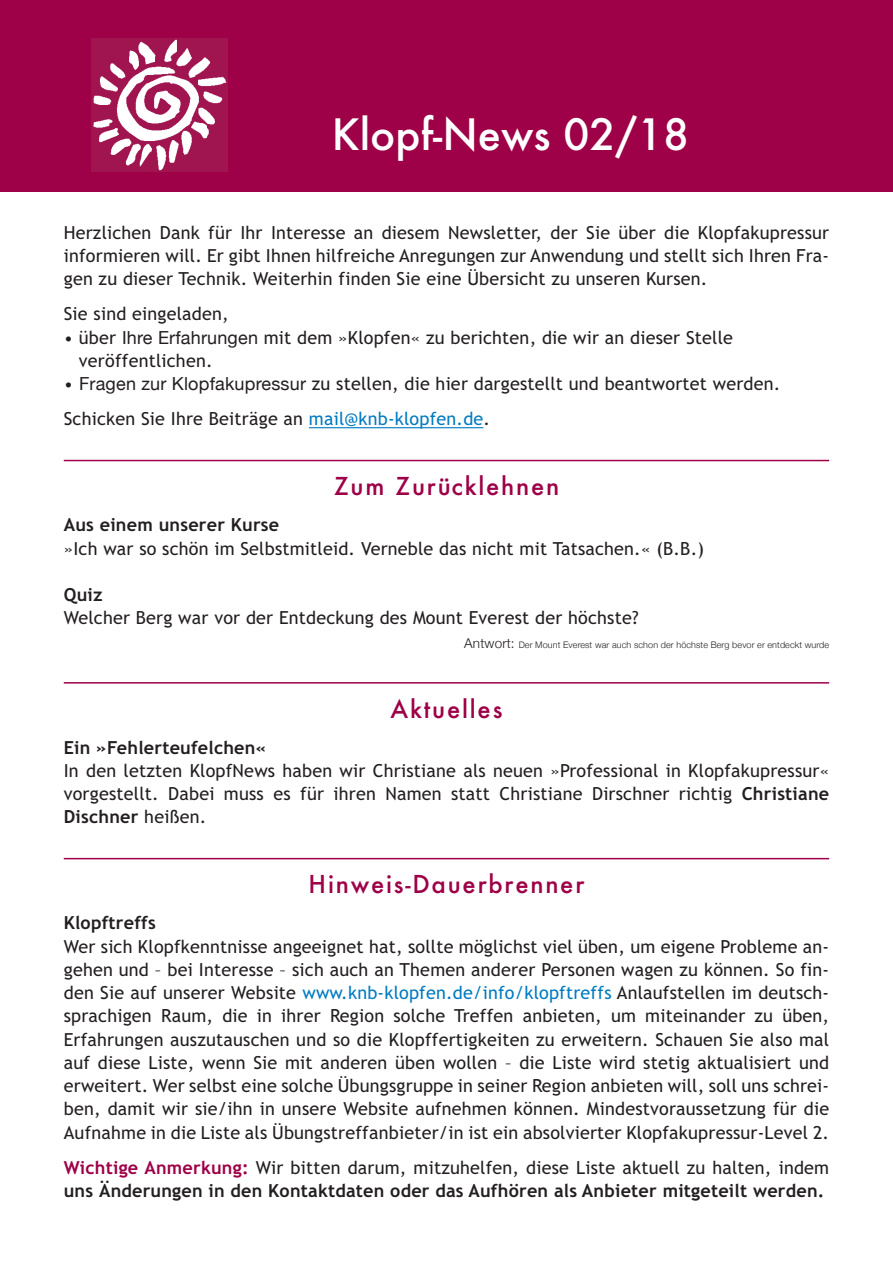
<style>
.page{position:relative;width:893px;height:1263px;background:#fff}
.page>*{position:absolute;margin:0;border:0;box-sizing:border-box;transform-origin:0 0}
.t1{font:500 42px "Futura";color:#fff}
.t2{font:500 24px "Futura";letter-spacing:.075em;color:#9e0147}
.t3{font:18px/23.2px "Trebuchet MS";letter-spacing:.01em;color:#231f20;text-align:justify}
.t4{font:700 18px/23.2px "Trebuchet MS";letter-spacing:.01em;color:#231f20}
.t5{font:300 9px "Helvetica Neue";letter-spacing:.01em;color:#231f20}
.s1{font-family:"Helvetica Neue"}
.s2{color:#007bc2}
.s3{font-size:13.5px}
.s4{font-weight:700}
.s5{color:#9e0147}
.s6{font-weight:400}
</style>
<div class="page">
<div style="left:0;top:0;width:893px;height:191px;background:#9e0147"></div>
<img style="left:91px;top:38px;width:136px;height:133px">
<hr style="left:309px;top:427px;width:174px;height:1px;background:#007bc2">
<hr style="left:64px;top:460px;width:765px;height:1px;background:#9e0147">
<hr style="left:64px;top:682px;width:765px;height:2px;background:#9e0147">
<hr style="left:64px;top:858px;width:765px;height:1px;background:#9e0147">
<h1 class="t1" style="left:332px;top:111px;width:359px">Klopf-News 02/18</h1>
<p class="t3" style="left:64px;top:221px;width:767px">Herzlichen Dank für Ihr Interesse an diesem Newsletter, der Sie über die Klopfakupressur informieren will. Er gibt Ihnen hilfreiche Anregungen zur Anwendung und stellt sich Ihren Fra&shy;gen zu dieser Technik. Weiterhin finden Sie eine Übersicht zu unseren Kursen.</p>
<p class="t3" style="left:64px;top:302px;width:167px">Sie sind eingeladen,</p>
<p class="t3" style="left:79px;top:326px;width:656px;text-indent:-15px">• über <span class="s1">Ihre Erfahrungen</span> mit dem »Klopfen« zu berichten, die wir an dieser Stelle veröffentlichen.</p>
<p class="t3" style="left:64px;top:366px;width:718px;line-height:35.2px">• <span class="s1">Fragen zur Klopfakupressur</span> zu stellen, die hier dargestellt und beantwortet werden.<br>Schicken Sie Ihre Beiträge an <span class="s2">mail@knb-klopfen.de</span>.</p>
<h2 class="t2" style="left:334px;top:473px;width:227px">Zum Zurücklehnen</h2>
<p class="t4" style="left:64px;top:513px;width:217px">Aus einem unserer Kurse</p>
<p class="t3" style="left:64px;top:537px;width:642px">»Ich war so schön im Selbstmitleid. Verneble das nicht mit Tatsachen.« (B.B.)</p>
<p class="t4" style="left:64px;top:583px;width:40px">Quiz</p>
<p class="t3" style="left:64px;top:606px;width:576px">Welcher Berg war vor der Entdeckung des Mount Everest der höchste?</p>
<p class="t5" style="left:464px;top:639px;width:366px"><span class="s3">Antwort:</span> Der Mount Everest war auch schon der höchste Berg bevor er entdeckt wurde</p>
<h2 class="t2" style="left:391px;top:695px;width:113px">Aktuelles</h2>
<p class="t4" style="left:64px;top:736px;width:204px">Ein »Fehlerteufelchen«</p>
<p class="t3" style="left:64px;top:759px;width:767px">In den letzten KlopfNews haben wir Christiane als neuen »Professional in Klopfakupressur« vorgestellt. Dabei muss es für ihren Namen statt Christiane Dirschner richtig <span class="s4">Christiane Dischner</span> heißen.</p>
<h2 class="t2" style="left:309px;top:871px;width:277px">Hinweis-Dauerbrenner</h2>
<p class="t4" style="left:64px;top:911px;width:94px">Klopftreffs</p>
<p class="t3" style="left:64px;top:935px;width:767px">Wer sich Klopfkenntnisse angeeignet hat, sollte möglichst viel üben, um eigene Probleme an&shy;gehen und – bei Interesse – sich auch an Themen anderer Personen wagen zu können. So fin&shy;den Sie auf unserer Website <span class="s2">www.knb-klopfen.de/info/klopftreffs</span> Anlaufstellen im deutsch&shy;sprachigen Raum, die in ihrer Region solche Treffen anbieten, um miteinander zu üben, Erfahrungen auszutauschen und so die Klopffertigkeiten zu erweitern. Schauen Sie also mal auf diese Liste, wenn Sie mit anderen üben wollen – die Liste wird stetig aktualisiert und erweitert. Wer selbst eine solche Übungsgruppe in seiner Region anbieten will, soll uns schrei&shy;ben, damit wir sie/ihn in unsere Website aufnehmen können. Mindestvoraussetzung für die Aufnahme in die Liste als Übungstreffanbieter/in ist ein absolvierter Klopfakupressur-Level 2.</p>
<p class="t4" style="left:64px;top:1156px;width:767px"><span class="s5">Wichtige Anmerkung:</span> <span class="s6">Wir bitten darum, mitzuhelfen, diese Liste aktuell zu halten, indem </span>uns Änderungen in den Kontaktdaten oder das Aufhören als Anbieter mitgeteilt werden.</p>
</div>
